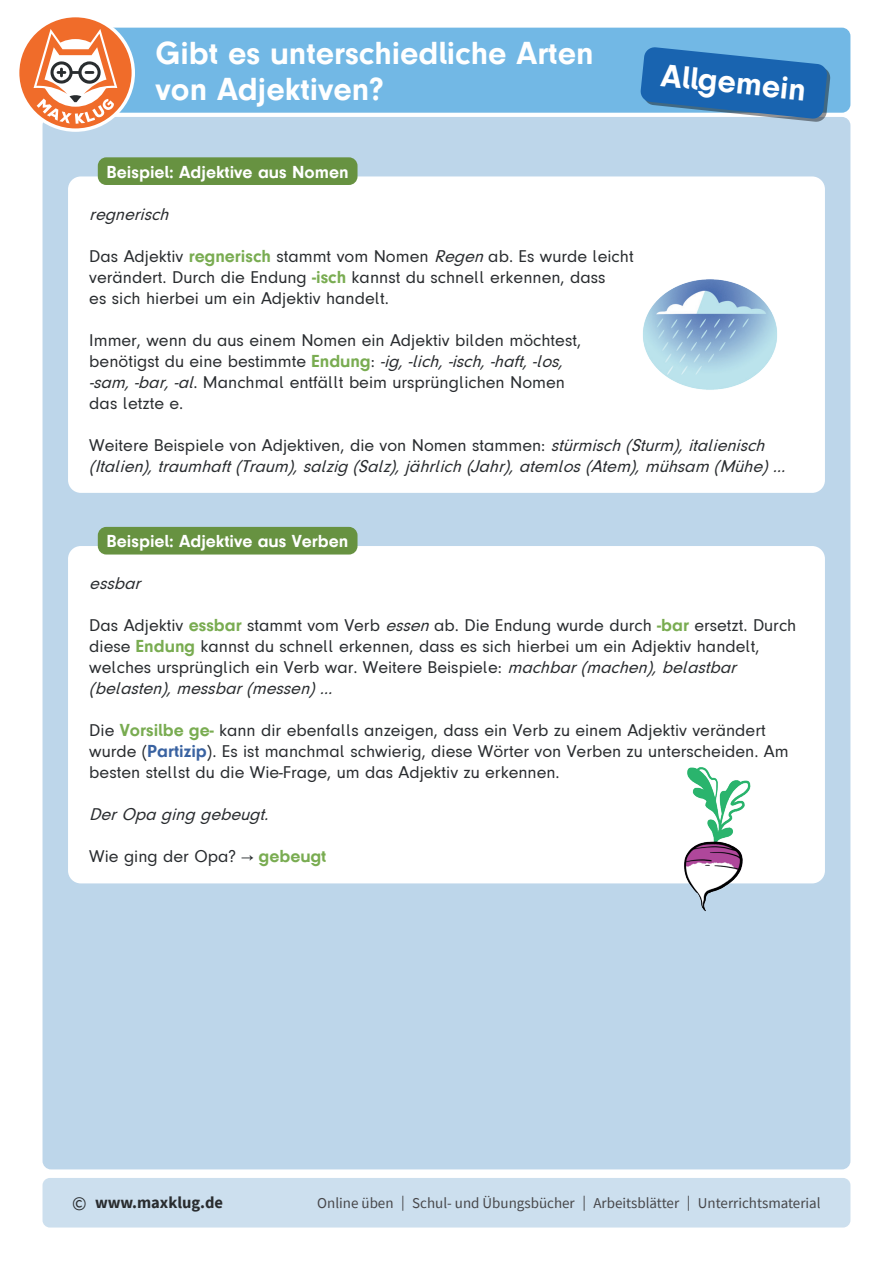
<style>
.page{position:relative;width:893px;height:1263px;background:#fff}
.page>*{position:absolute;margin:0;border:0;box-sizing:border-box;transform-origin:0 0}
.t1{font:700 33px/36px "Mk Druckschrift N";color:#fff}
.t2{font:18px/21px "Mk Druckschrift N";color:#292c2f}
.t3{font:italic 18px/21px "Mk Druckschrift N";color:#292c2f}
.t4{font:700 18px "Mk Druckschrift N";color:#fff}
.t5{font:700 16.5px "Source Sans Pro";color:#292c2f}
.t6{font:15px "Source Sans Pro";color:#47474a}
.s1{font-weight:700;color:#79ac51}
.s2{font-style:italic}
.s3{font-style:normal}
.s4{font-weight:700;font-style:normal;color:#79ac51}
.s5{font-weight:700;color:#3962a1}
.s6{font-weight:400;font-size:19.5px}
</style>
<div class="page">
<div style="left:43px;top:117px;width:807px;height:1052px;background:#bdd6ea;border-radius:9px"></div>
<div style="left:75px;top:28px;width:775px;height:85px;background:#72b8e5;border-radius:9px"></div>
<svg style="left:640px;top:47px;width:191px;height:75px"></svg>
<div style="left:43px;top:1178px;width:807px;height:49px;background:#ccdfee;border-radius:7px"></div>
<svg style="left:19px;top:17px;width:116px;height:115px"></svg>
<div style="left:68px;top:176px;width:757px;height:317px;background:#fff;border-radius:13px"></div>
<div style="left:68px;top:546px;width:757px;height:337px;background:#fff;border-radius:13px"></div>
<div style="left:98px;top:157px;width:259px;height:28px;background:#679241;border-radius:9px"></div>
<div style="left:98px;top:527px;width:259px;height:27px;background:#679241;border-radius:9px"></div>
<img style="left:643px;top:279px;width:134px;height:111px">
<img style="left:669px;top:767px;width:101px;height:145px">
<p class="t1" style="left:156px;top:36px;width:439px">Gibt es unterschiedliche Arten von Adjektiven?</p>
<p class="t4" style="left:107px;top:162px;width:243px">Beispiel: Adjektive aus Nomen</p>
<p class="t1" style="left:663px;top:57px;width:147px;rotate:6deg">Allgemein</p>
<p class="t3" style="left:89px;top:203px;width:86px">regnerisch</p>
<p class="t2" style="left:89px;top:245px;width:546px">Das Adjektiv <span class="s1">regnerisch</span> stammt vom Nomen <span class="s2">Regen</span>ab. Es wurde leicht</p>
<p class="t2" style="left:89px;top:266px;width:518px">verändert. Durch die Endung <span class="s1">-isch</span> kannst du schnell erkennen, dass</p>
<p class="t2" style="left:89px;top:287px;width:301px">es sich hierbei um ein Adjektiv handelt.</p>
<p class="t2" style="left:89px;top:329px;width:493px">Immer, wenn du aus einem Nomen ein Adjektiv bilden möchtest,</p>
<p class="t3" style="left:89px;top:350px;width:480px"><span class="s3">benötigst du eine bestimmte</span> <span class="s4">Endung</span><span class="s3">:</span> -ig,-lich,-isch,-haft,-los,</p>
<p class="t2" style="left:89px;top:371px;width:477px"><span class="s2">-sam,-bar,-al</span>. Manchmal entfällt beim ursprünglichen Nomen</p>
<p class="t2" style="left:89px;top:392px;width:96px">das letzte e.</p>
<p class="t3" style="left:89px;top:434px;width:703px"><span class="s3">Weitere Beispiele von Adjektiven, die von Nomen stammen:</span> stürmisch(Sturm),italienisch (Italien),traumhaft(Traum),salzig (Salz),jährlich(Jahr),atemlos(Atem),mühsam (Mühe)…</p>
<p class="t4" style="left:107px;top:531px;width:243px">Beispiel: Adjektive aus Verben</p>
<p class="t3" style="left:89px;top:573px;width:58px">essbar</p>
<p class="t2" style="left:89px;top:615px;width:709px">Das Adjektiv <span class="s1">essbar</span> stammt vom Verb <span class="s2">essen</span>ab. Die Endung wurde durch <span class="s1">-bar</span> ersetzt. Durch diese <span class="s1">Endung</span> kannst du schnell erkennen, dass es sich hierbei um ein Adjektiv handelt, welches ursprünglich ein Verb war. Weitere Beispiele: <span class="s2">machbar(machen),belastbar (belasten),messbar(messen)…</span></p>
<p class="t2" style="left:89px;top:720px;width:701px">Die <span class="s1">Vorsilbe ge-</span> kann dir ebenfalls anzeigen, dass ein Verb zu einem Adjektiv verändert wurde (<span class="s5">Partizip</span>). Es ist manchmal schwierig, diese Wörter von Verben zu unterscheiden. Am besten stellst du die Wie-Frage, um das Adjektiv zu erkennen.</p>
<p class="t3" style="left:89px;top:804px;width:186px">DerOpa ging gebeugt.</p>
<p class="t2" style="left:89px;top:846px;width:239px">Wie ging der Opa? → <span class="s1">gebeugt</span></p>
<p class="t5" style="left:72px;top:1191px;width:152px"><span class="s6">©</span> www.maxklug.de</p>
<p class="t6" style="left:317px;top:1194px;width:505px">Online üben | Schul- und Übungsbücher | Arbeitsblätter | Unterrichtsmaterial</p>
</div>
